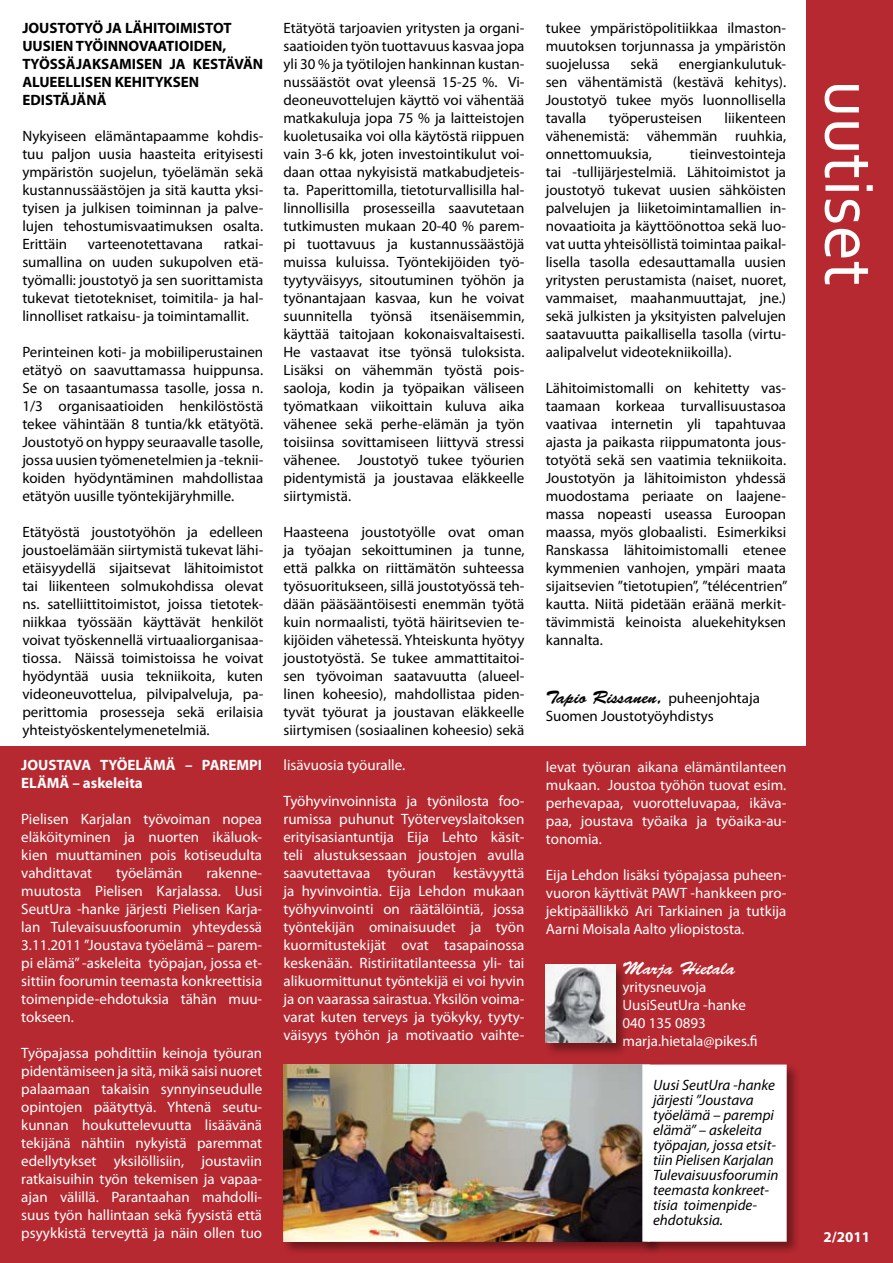
<style>
.page{position:relative;width:893px;height:1263px;background:#fff}
.page>*{position:absolute;margin:0;border:0;box-sizing:border-box;transform-origin:0 0}
.t1{font:72px "Corbel";color:#fff}
.t2{font:18px "Brush Script Std";color:#000}
.t3{font:18px "Brush Script Std";color:#fff}
.t4{font:15px/18px "Myriad Pro";color:#000;text-align:justify}
.t5{font:15px/18px "Myriad Pro";color:#fff;text-align:justify}
.t6{font:italic 15px/15px "Myriad Pro";color:#000}
.t7{font:700 15px/18px "Myriad Pro";color:#000}
.t8{font:700 15px/18px "Myriad Pro";color:#fff}
.s1{font-family:"Myriad Pro";font-size:15px}
</style>
<div class="page">
<div style="left:0;top:746px;width:893px;height:517px;background:#b72930"></div>
<div style="left:807px;top:0;width:86px;height:1263px;background:#b72930"></div>
<div style="left:281px;top:1062px;width:383px;height:193px;background:#000;opacity:.4"></div>
<img style="left:283px;top:1064px;width:357px;height:178px">
<div style="left:640px;top:1062px;width:161px;height:193px;background:#000;opacity:.4"></div>
<div style="left:642px;top:1064px;width:145px;height:178px;background:#fff;border:2px solid #fff"></div>
<div style="left:543px;top:962px;width:86px;height:95px;background:#000;opacity:.4"></div>
<img style="left:546px;top:964px;width:69px;height:79px">
<p class="t7" style="left:22px;top:18px;width:242px">JOUSTOTYÖ JA LÄHITOIMISTOT<br>UUSIEN TYÖINNOVAATIOIDEN,<br>TYÖSSÄJAKSAMISEN JA KESTÄVÄN<br>ALUEELLISEN KEHITYKSEN<br>EDISTÄJÄNÄ</p>
<p class="t4" style="left:22px;top:126px;width:242px">Nykyiseen elämäntapaamme kohdis&shy;tuu paljon uusia haasteita erityisesti ympäristön suojelun, työelämän sekä kustannussäästöjen ja sitä kautta yksi&shy;tyisen ja julkisen toiminnan ja palve&shy;lujen tehostumisvaatimuksen osalta.<br>Erittäin</p>
<p class="t4" style="left:22px;top:234px;width:242px;text-indent:201px">ratkai&shy;sumallina on uuden sukupolven etä&shy;työmalli: joustotyö ja sen suorittamista tukevat tietotekniset, toimitila- ja hal&shy;linnolliset ratkaisu- ja toimintamallit.</p>
<p class="t4" style="left:22px;top:342px;width:242px">Perinteinen koti- ja mobiiliperustainen etätyö on saavuttamassa huippunsa.<br>Se on tasaantumassa tasolle, jossa n.<br>1/3 organisaatioiden henkilöstöstä tekee vähintään 8 tuntia/kk etätyötä.<br>Joustotyö on hyppy seuraavalle tasolle, jossa uusien työmenetelmien ja -teknii&shy;koiden hyödyntäminen mahdollistaa etätyön uusille työntekijäryhmille.</p>
<p class="t4" style="left:22px;top:522px;width:242px">Etätyöstä joustotyöhön ja edelleen joustoelämään siirtymistä tukevat lähi&shy;etäisyydellä sijaitsevat lähitoimistot tai liikenteen solmukohdissa olevat ns. satelliittitoimistot, joissa tietotek&shy;niikkaa työssään käyttävät henkilöt voivat työskennellä virtuaaliorganisaa&shy;tiossa. Näissä toimistoissa he voivat hyödyntää uusia tekniikoita, kuten videoneuvottelua, pilvipalveluja, pa&shy;perittomia prosesseja sekä erilaisia yhteistyöskentelymenetelmiä.</p>
<p class="t4" style="left:88px;top:234px;width:117px">varteenotettavana</p>
<p class="t8" style="left:21px;top:756px;width:242px">JOUSTAVA TYÖELÄMÄ – PAREMPI<br>ELÄMÄ – askeleita</p>
<p class="t5" style="left:21px;top:810px;width:242px">Pielisen Karjalan työvoiman nopea eläköityminen ja nuorten ikäluok&shy;kien muuttaminen pois kotiseudulta vahdittavat</p>
<p class="t5" style="left:21px;top:864px;width:242px;text-indent:185px">rakenne&shy;muutosta Pielisen Karjalassa. Uusi SeutUra -hanke järjesti Pielisen Karja&shy;lan Tulevaisuusfoorumin yhteydessä 3.11.2011 ”Joustava työelämä – parem&shy;pi elämä” -askeleita työpajan, jossa et&shy;sittiin foorumin teemasta konkreettisia toimenpide-ehdotuksia tähän muu&shy;tokseen.</p>
<p class="t5" style="left:21px;top:1044px;width:242px">Työpajassa pohdittiin keinoja työuran pidentämiseen ja sitä, mikä saisi nuoret palaamaan takaisin synnyinseudulle opintojen päätyttyä. Yhtenä seutu&shy;kunnan houkuttelevuutta lisäävänä tekijänä nähtiin nykyistä paremmat edellytykset yksilöllisiin, joustaviin ratkaisuihin työn tekemisen ja vapaa&shy;ajan välillä. Parantaahan mahdolli&shy;suus työn hallintaan sekä fyysistä että psyykkistä terveyttä ja näin ollen tuo</p>
<p class="t5" style="left:116px;top:864px;width:68px">työelämän</p>
<p class="t4" style="left:283px;top:18px;width:242px">Etätyötä tarjoavien yritysten ja organi&shy;saatioiden työn tuottavuus kasvaa jopa yli 30 % ja työtilojen hankinnan kustan&shy;nussäästöt ovat yleensä 15-25 %. Vi&shy;deoneuvottelujen käyttö voi vähentää matkakuluja jopa 75 % ja laitteistojen kuoletusaika voi olla käytöstä riippuen vain 3-6 kk, joten investointikulut voi&shy;daan ottaa nykyisistä matkabudjeteis&shy;ta. Paperittomilla, tietoturvallisilla hal&shy;linnollisilla prosesseilla saavutetaan tutkimusten mukaan 20-40 % parem&shy;pi tuottavuus ja kustannussäästöjä muissa kuluissa. Työntekijöiden työ&shy;tyytyväisyys, sitoutuminen työhön ja työnantajaan kasvaa, kun he voivat suunnitella työnsä itsenäisemmin, käyttää taitojaan kokonaisvaltaisesti.<br>He vastaavat itse työnsä tuloksista.<br>Lisäksi on vähemmän työstä pois&shy;saoloja, kodin ja työpaikan väliseen työmatkaan viikoittain kuluva aika vähenee sekä perhe-elämän ja työn toisiinsa sovittamiseen liittyvä stressi vähenee. Joustotyö tukee työurien pidentymistä ja joustavaa eläkkeelle siirtymistä.</p>
<p class="t4" style="left:283px;top:522px;width:242px">Haasteena joustotyölle ovat oman ja työajan sekoittuminen ja tunne, että palkka on riittämätön suhteessa työsuoritukseen, sillä joustotyössä teh&shy;dään pääsääntöisesti enemmän työtä kuin normaalisti, työtä häiritsevien te&shy;kijöiden vähetessä. Yhteiskunta hyötyy joustotyöstä. Se tukee ammattitaitoi&shy;sen työvoiman saatavuutta (alueel&shy;linen koheesio), mahdollistaa piden&shy;tyvät työurat ja joustavan eläkkeelle siirtymisen (sosiaalinen koheesio) sekä</p>
<p class="t5" style="left:283px;top:756px;width:123px">lisävuosia työuralle.</p>
<p class="t5" style="left:283px;top:792px;width:242px">Työhyvinvoinnista ja työnilosta foo&shy;rumissa puhunut Työterveyslaitoksen erityisasiantuntija Eija Lehto käsit&shy;teli alustuksessaan joustojen avulla saavutettavaa työuran kestävyyttä ja hyvinvointia. Eija Lehdon mukaan työhyvinvointi on räätälöintiä, jossa työntekijän ominaisuudet ja työn kuormitustekijät ovat tasapainossa keskenään. Ristiriitatilanteessa yli- tai alikuormittunut työntekijä ei voi hyvin ja on vaarassa sairastua. Yksilön voima&shy;varat kuten terveys ja työkyky, tyyty&shy;väisyys työhön ja motivaatio vaihte-</p>
<p class="t4" style="left:546px;top:19px;width:242px">tukee ympäristöpolitiikkaa ilmaston&shy;muutoksen torjunnassa ja ympäristön suojelussa</p>
<p class="t4" style="left:546px;top:55px;width:242px;text-indent:133px">energiankulutuk&shy;sen vähentämistä (kestävä kehitys).<br>Joustotyö tukee myös luonnollisella tavalla</p>
<p class="t4" style="left:630px;top:55px;width:29px">sekä</p>
<p class="t4" style="left:546px;top:109px;width:242px;text-indent:179px">liikenteen vähenemistä: vähemmän ruuhkia, onnettomuuksia,</p>
<p class="t4" style="left:609px;top:109px;width:95px">työperusteisen</p>
<p class="t4" style="left:546px;top:145px;width:242px;text-indent:144px">tieinvestointeja tai -tullijärjestelmiä. Lähitoimistot ja joustotyö tukevat uusien sähköisten palvelujen ja liiketoimintamallien in&shy;novaatioita ja käyttöönottoa sekä luo&shy;vat uutta yhteisöllistä toimintaa paikal&shy;lisella tasolla edesauttamalla uusien yritysten perustamista (naiset, nuoret, vammaiset, maahanmuuttajat, jne.) sekä julkisten ja yksityisten palvelujen saatavuutta paikallisella tasolla (virtu&shy;aalipalvelut videotekniikoilla).</p>
<p class="t4" style="left:546px;top:379px;width:243px">Lähitoimistomalli on kehitetty vas&shy;taamaan korkeaa turvallisuustasoa vaativaa internetin yli tapahtuvaa ajasta ja paikasta riippumatonta jous&shy;totyötä sekä sen vaatimia tekniikoita.<br>Joustotyön ja lähitoimiston yhdessä muodostama periaate on laajene&shy;massa nopeasti useassa Euroopan maassa, myös globaalisti. Esimerkiksi Ranskassa lähitoimistomalli etenee kymmenien vanhojen, ympäri maata sijaitsevien ”tietotupien”, ”télécentrien” kautta. Niitä pidetään eräänä merkit&shy;tävimmistä keinoista aluekehityksen kannalta.</p>
<p class="t2" style="left:546px;top:687px;width:216px">Tapio Rissanen, <span class="s1">puheenjohtaja</span></p>
<p class="t4" style="left:546px;top:706px;width:169px">Suomen Joustotyöyhdistys</p>
<p class="t5" style="left:546px;top:758px;width:242px">levat työuran aikana elämäntilanteen mukaan. Joustoa työhön tuovat esim. perhevapaa, vuorotteluvapaa, ikäva&shy;paa, joustava työaika ja työaika-au&shy;tonomia.</p>
<p class="t5" style="left:546px;top:866px;width:242px">Eija Lehdon lisäksi työpajassa puheen&shy;vuoron käyttivät PAWT -hankkeen pro&shy;jektipäällikkö Ari Tarkiainen ja tutkija Aarni Moisala Aalto yliopistosta.</p>
<p class="t3" style="left:622px;top:958px;width:114px">Marja Hietala</p>
<p class="t5" style="left:622px;top:978px;width:137px;text-align:left">yritysneuvoja<br>UusiSeutUra -hanke<br>040 135 0893 marja.hietala@pikes.fi</p>
<p class="t6" style="left:653px;top:1077px;width:127px">Uusi SeutUra -hanke järjesti ”Joustava työelämä – parempi elämä” – askeleita työpajan, jossa etsit&shy;tiin Pielisen Karjalan<br>Tulevaisuusfoorumin teemasta konkreet&shy;tisia toimenpide&shy;ehdotuksia.</p>
<h1 class="t1" style="left:894px;top:80px;width:208px;rotate:90deg">uutiset</h1>
<p class="t8" style="left:823px;top:1228px;width:48px">2/2011</p>
</div>
